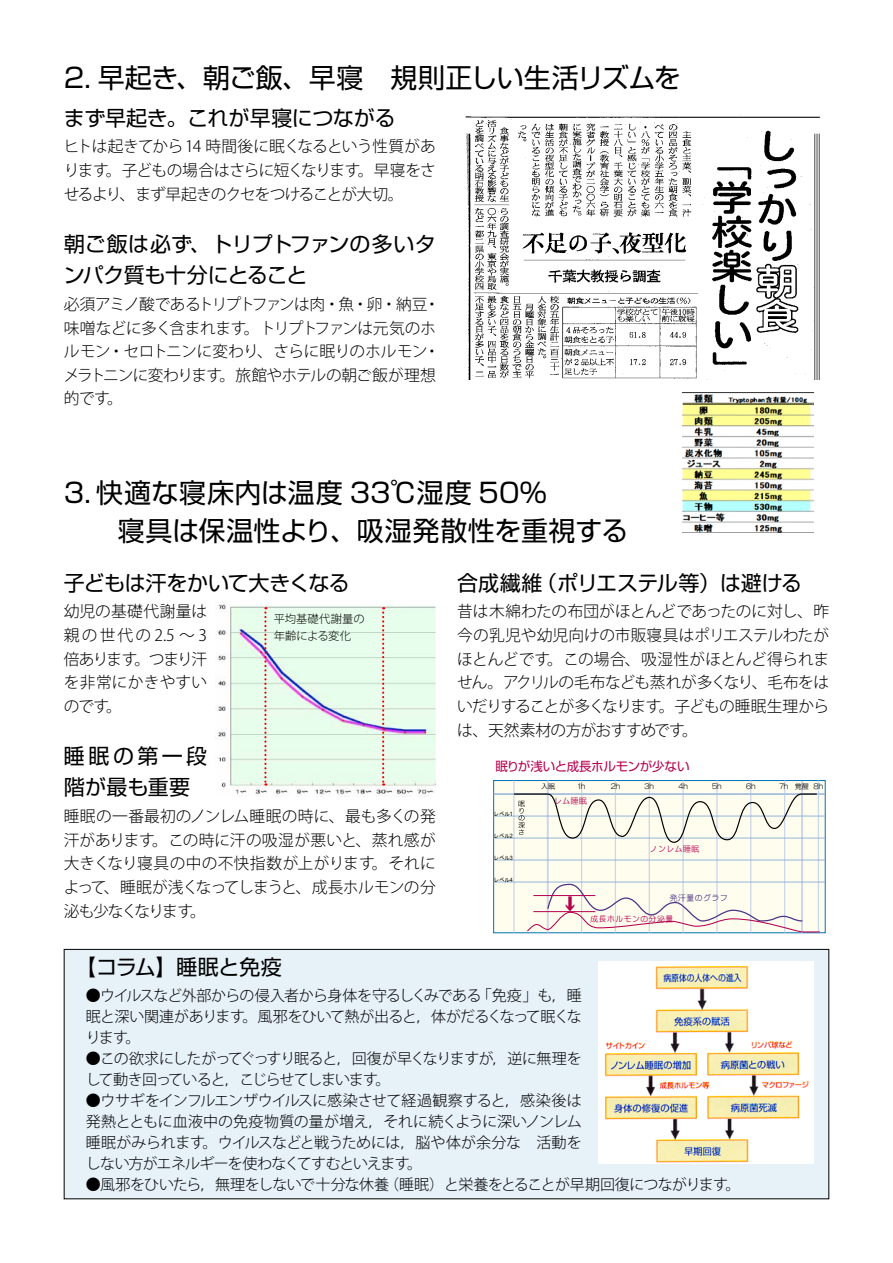
<style>
.page{position:relative;width:893px;height:1263px;background:#fff}
.page>*{position:absolute;margin:0;border:0;box-sizing:border-box;transform-origin:0 0}
.t1{font:27px/37.8px "Shin Go Pro";color:#000}
.t2{font:21px/31.5px "Shin Go Pro";letter-spacing:-.01em;color:#000}
.t3{font:21px/31.5px "Shin Go Pro";letter-spacing:.09em;color:#000}
.t4{font:16.8px "RF Now GU WIN RKSJ H";color:#b5004d;scale:1.15 1}
.t5{font:300 15.75px/23.7px "Koz Go Pro";letter-spacing:-.045em;color:#000;text-align:justify}
.t6{font:300 15px/21px "Koz Go Std";letter-spacing:-.045em;color:#000;text-align:justify}
.t7{font:12.6px "Shin Go Pro";letter-spacing:-.03em;color:#b5004d}
.t8{font:300 11.25px/17px "Koz Go Pro";letter-spacing:.005em;color:#000}
.t9{font:8.4px "PS NOW GM 83 pv RKSJ H";color:#b4004f}
.t10{font:8.4px "PS NOW GM 83 pv RKSJ H";color:#4d3387}
.t11{font:7.2px "PS NOW GM 83 pv RKSJ H";color:#000}
.t12{font:6px "MS Gothic";color:#000;scale:.9 1}
.s1{font-family:"Arial"}
</style>
<div class="page">
<img style="left:465px;top:114px;width:355px;height:266px">
<img style="left:216px;top:603px;width:220px;height:194px">
<svg style="left:264px;top:607px;width:2px;height:178px"></svg>
<svg style="left:382px;top:607px;width:2px;height:178px"></svg>
<img style="left:683px;top:392px;width:131px;height:140px">
<div style="left:64px;top:949px;width:765px;height:250px;background:#e6f1f8"></div>
<div style="left:64px;top:949px;width:765px;height:250px;border:1px solid #000"></div>
<img style="left:599px;top:962px;width:215px;height:201px">
<div style="left:493px;top:780px;width:332px;height:153px;background:#fffeee;border:1px solid #0072b6"></div>
<hr style="left:547px;top:780px;width:2px;height:152px;background:#ccd6eb">
<hr style="left:581px;top:780px;width:1px;height:152px;background:#ccd6eb">
<hr style="left:615px;top:780px;width:1px;height:152px;background:#ccd6eb">
<hr style="left:649px;top:780px;width:1px;height:152px;background:#ccd6eb">
<hr style="left:682px;top:780px;width:2px;height:152px;background:#ccd6eb">
<hr style="left:716px;top:780px;width:2px;height:152px;background:#ccd6eb">
<hr style="left:750px;top:780px;width:1px;height:152px;background:#ccd6eb">
<hr style="left:784px;top:780px;width:1px;height:152px;background:#ccd6eb">
<hr style="left:818px;top:780px;width:1px;height:152px;background:#ccd6eb">
<hr style="left:513px;top:780px;width:2px;height:152px;background:#ccd6eb">
<hr style="left:801px;top:781px;width:2px;height:152px;background:#ccd6eb">
<hr style="left:494px;top:794px;width:331px;height:1px;background:#94b3da">
<hr style="left:494px;top:816px;width:331px;height:1px;background:#94b3da">
<hr style="left:494px;top:838px;width:331px;height:1px;background:#94b3da">
<hr style="left:494px;top:860px;width:331px;height:1px;background:#94b3da">
<hr style="left:494px;top:882px;width:331px;height:1px;background:#94b3da">
<svg style="left:513px;top:793px;width:305px;height:50px"></svg>
<svg style="left:526px;top:883px;width:295px;height:50px"></svg>
<hr style="left:533px;top:895px;width:62px;height:1px;background:#b4004f">
<hr style="left:533px;top:911px;width:62px;height:1px;background:#b4004f">
<h1 class="t1" style="left:64px;top:55px;width:619px">2. 早起き、朝ご飯、早寝　規則正しい生活リズムを</h1>
<h2 class="t2" style="left:64px;top:99px;width:333px">まず早起き。これが早寝につながる</h2>
<p class="t5" style="left:64px;top:135px;width:374px">ヒトは起きてから14 時間後に眠くなるという性質があります。子どもの場合はさらに短くなります。早寝をさせるより、まず早起きのクセをつけることが大切。</p>
<h2 class="t2" style="left:64px;top:225px;width:374px">朝ご飯は必ず、トリプトファンの多いタンパク質も十分にとること</h2>
<p class="t5" style="left:64px;top:292px;width:377px;text-align:left">必須アミノ酸であるトリプトファンは肉・魚・卵・納豆・味噌などに多く含まれます。トリプトファンは元気のホルモン・セロトニンに変わり、さらに眠りのホルモン・メラトニンに変わります。旅館やホテルの朝ご飯が理想的です。</p>
<h1 class="t1" style="left:118px;top:470px;width:512px;text-indent:-54px">3. 快適な寝床内は温度 33℃湿度 50％<br>寝具は保温性より、吸湿発散性を重視する</h1>
<h2 class="t2" style="left:64px;top:564px;width:287px">子どもは汗をかいて大きくなる</h2>
<p class="t5" style="left:64px;top:600px;width:145px">幼児の基礎代謝量は親の世代の2.5 ～3倍あります。つまり汗を非常にかきやすいのです。</p>
<h2 class="t3" style="left:64px;top:737px;width:145px">睡眠の第一段階が最も重要</h2>
<p class="t5" style="left:64px;top:805px;width:374px">睡眠の一番最初のノンレム睡眠の時に、最も多くの発汗があります。この時に汗の吸湿が悪いと、蒸れ感が大きくなり寝具の中の不快指数が上がります。それによって、睡眠が浅くなってしまうと、成長ホルモンの分泌も少なくなります。</p>
<p class="t8" style="left:274px;top:611px;width:92px">平均基礎代謝量の年齢による変化</p>
<h2 class="t2" style="left:457px;top:564px;width:346px">合成繊維（ポリエステル等）は避ける</h2>
<p class="t5" style="left:457px;top:600px;width:374px">昔は木綿わたの布団がほとんどであったのに対し、昨今の乳児や幼児向けの市販寝具はポリエステルわたがほとんどです。この場合、吸湿性がほとんど得られません。アクリルの毛布なども蒸れが多くなり、毛布をはいだりすることが多くなります。子どもの睡眠生理からは、天然素材の方がおすすめです。</p>
<p class="t7" style="left:495px;top:756px;width:196px">眠りが浅いと成長ホルモンが少ない</p>
<p class="t12" style="left:494px;top:811px;width:23px">レベル<span class="s1">1</span></p>
<p class="t12" style="left:494px;top:833px;width:23px">レベル<span class="s1">2</span></p>
<p class="t12" style="left:494px;top:855px;width:23px">レベル<span class="s1">3</span></p>
<p class="t12" style="left:494px;top:877px;width:23px">レベル<span class="s1">4</span></p>
<p class="t11" style="left:541px;top:782px;width:16px">入眠</p>
<p class="t11" style="left:578px;top:782px;width:9px">1h</p>
<p class="t11" style="left:611px;top:782px;width:11px">2h</p>
<p class="t11" style="left:644px;top:782px;width:11px">3h</p>
<p class="t11" style="left:678px;top:783px;width:11px">4h</p>
<p class="t11" style="left:712px;top:782px;width:11px">5h</p>
<p class="t11" style="left:746px;top:782px;width:11px">6h</p>
<p class="t11" style="left:779px;top:782px;width:45px">7h 覚醒 8h</p>
<p class="t9" style="left:554px;top:797px;width:35px">レム睡眠</p>
<p class="t9" style="left:649px;top:844px;width:52px">ノンレム睡眠</p>
<p class="t4" style="left:560px;top:895px;width:18px">↓</p>
<p class="t10" style="left:670px;top:893px;width:60px">発汗量のグラフ</p>
<p class="t9" style="left:590px;top:914px;width:85px">成長ホルモンの分泌量</p>
<h2 class="t2" style="left:75px;top:948px;width:208px">【コラム】睡眠と免疫</h2>
<p class="t6" style="left:86px;top:985px;width:497px">●ウイルスなど外部からの侵入者から身体を守るしくみである「免疫」も，睡眠と深い関連があります。風邪をひいて熱が出ると，体がだるくなって眠くなります。</p>
<p class="t6" style="left:86px;top:1048px;width:497px">●この欲求にしたがってぐっすり眠ると，回復が早くなりますが，逆に無理をして動き回っていると，こじらせてしまいます。</p>
<p class="t6" style="left:86px;top:1090px;width:497px">●ウサギをインフルエンザウイルスに感染させて経過観察すると，感染後は発熱とともに血液中の免疫物質の量が増え，それに続くように深いノンレム睡眠がみられます。ウイルスなどと戦うためには，脳や体が余分な　活動をしない方がエネルギーを使わなくてすむといえます。</p>
<p class="t6" style="left:86px;top:1174px;width:656px">●風邪をひいたら，無理をしないで十分な休養（睡眠）と栄養をとることが早期回復につながります。</p>
</div>
